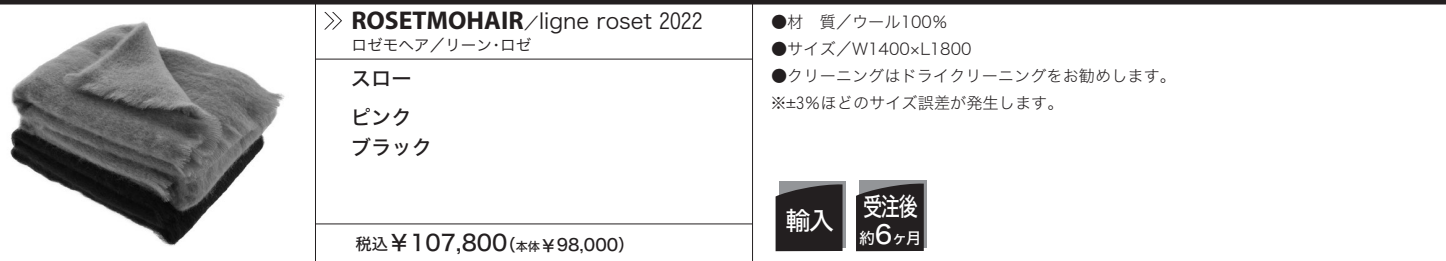
<style>
.page{position:relative;width:1446px;height:261px;background:#fff}
.page>*{position:absolute;margin:0;border:0;box-sizing:border-box;transform-origin:0 0}
.t1{font:25.5px "Hira Kaku Std W5";color:#fff;scale:.75 1}
.t2{font:25.2px "Hira Kaku Std W5";color:#fff}
.t3{font:21.6px "Hira Kaku Std W3";color:#231f20}
.t4{font:20.4px/39px "Hira Kaku Std W5";color:#231f20}
.t5{font:16.5px "Hira Kaku Std W5";color:#231f20}
.t6{font:16.2px/27px "Hira Kaku Std W2";color:#231f20}
.t7{font:15.9px "Hira Kaku Std W5";color:#fff}
.t8{font:15.6px "Hira Kaku Std W3";color:#231f20}
.s1{font-family:"Myriad Pro";font-weight:700;font-size:25.8px}
.s2{font-size:15.6px}
.s3{font-size:16.2px}
.s4{font-size:22.2px}
.s5{font-size:12.3px}
.s6{font-size:25.5px}
</style>
<div class="page">
<hr style="left:0;top:0;width:1446px;height:4px;background:#231f20">
<hr style="left:315px;top:2px;width:1px;height:258px;background:#231f20">
<hr style="left:752px;top:2px;width:1px;height:258px;background:#231f20">
<hr style="left:315px;top:58px;width:437px;height:1px;background:#231f20">
<hr style="left:315px;top:223px;width:437px;height:1px;background:#231f20">
<svg style="left:324px;top:12px;width:18px;height:17px"></svg>
<div style="left:779px;top:181px;width:67px;height:66px;background:linear-gradient(to bottom,#939598,#939598)"></div>
<svg style="left:775px;top:183px;width:67px;height:68px;background:#2e2b2c"></svg>
<div style="left:859px;top:180px;width:68px;height:67px;background:#939598"></div>
<svg style="left:856px;top:183px;width:68px;height:68px;background:#2b2829"></svg>
<img style="left:10px;top:21px;width:275px;height:225px">
<h3 class="t3" style="left:351px;top:5px;width:353px"><span class="s1">ROSETMOHAIR</span><span class="s2">／</span>ligne roset 2022</h3>
<p class="t8" style="left:351px;top:33px;width:182px">ロゼモヘア／リーン・ロゼ</p>
<p class="t4" style="left:351px;top:59px;width:62px">スローピンク</p>
<p class="t4" style="left:351px;top:128px;width:82px">ブラック</p>
<p class="t5" style="left:356px;top:231px;width:281px"><span class="s3">税込</span><span class="s4">￥107,800</span>（<span class="s5">本体</span>￥98,000）</p>
<p class="t6" style="left:771px;top:8px;width:179px">●材　質／ウール100％</p>
<p class="t6" style="left:771px;top:35px;width:202px">●サイズ／W1400×L1800</p>
<p class="t6" style="left:770px;top:62px;width:407px">●クリーニングはドライクリーニングをお勧めします。※±3％ほどのサイズ誤差が発生します。</p>
<h2 class="t2" style="left:785px;top:201px;width:50px">輸入</h2>
<h1 class="t1" style="left:863px;top:186px;width:74px">受注後</h1>
<p class="t7" style="left:859px;top:226px;width:64px">約<span class="s6">6</span>ヶ月</p>
</div>
